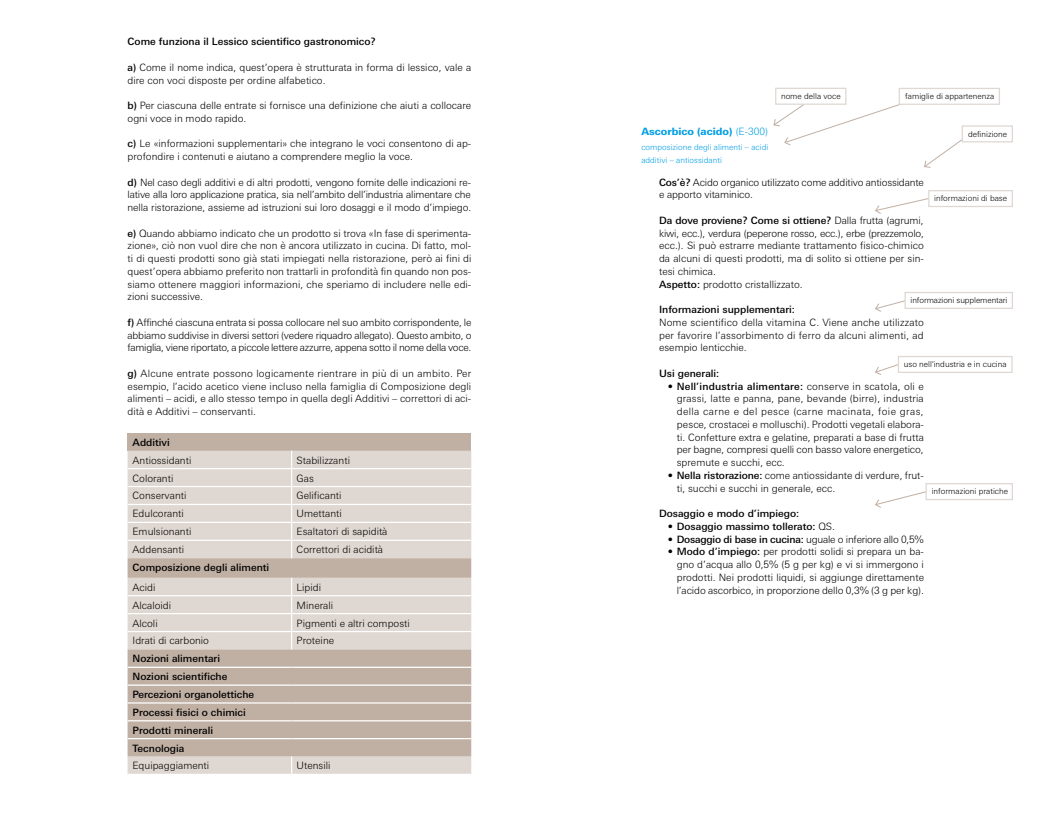
<style>
.page{position:relative;width:1063px;height:815px;background:#fff}
.page>*{position:absolute;margin:0;border:0;box-sizing:border-box;transform-origin:0 0}
.t1{font:300 10.12px/12.8px "Linotype Univers Basic";color:#000;text-align:justify}
.t2{font:500 10.12px/17.9px "Linotype Univers Basic";color:#000}
.t3{font:300 10.12px "Linotype Univers Basic";letter-spacing:-.02em;color:#000}
.t4{font:800 10.12px "Linotype Univers Basic";color:#009fe3}
.t5{font:300 8.12px "Linotype Univers Basic";color:#000}
.t6{font:300 8.12px/12.8px "Linotype Univers Basic";color:#009fe3}
.s1{font-weight:500}
.s2{font-weight:300}
</style>
<div class="page">
<div style="left:128px;top:433px;width:343px;height:18px;background:#c0b0a4"></div>
<div style="left:128px;top:451px;width:343px;height:323px;background:#dfd7d1"></div>
<svg style="left:128px;top:558px;width:343px;height:198px;background:#cbbeb5"></svg>
<hr style="left:128px;top:468px;width:164px;height:1px;background:#fff">
<hr style="left:292px;top:468px;width:179px;height:1px;background:#fff">
<hr style="left:128px;top:486px;width:164px;height:1px;background:#fff">
<hr style="left:292px;top:486px;width:179px;height:1px;background:#fff">
<hr style="left:128px;top:504px;width:164px;height:1px;background:#fff">
<hr style="left:292px;top:504px;width:179px;height:1px;background:#fff">
<hr style="left:128px;top:522px;width:164px;height:1px;background:#fff">
<hr style="left:292px;top:522px;width:179px;height:1px;background:#fff">
<hr style="left:128px;top:540px;width:164px;height:1px;background:#fff">
<hr style="left:292px;top:540px;width:179px;height:1px;background:#fff">
<hr style="left:128px;top:684px;width:164px;height:2px;background:#fff">
<hr style="left:292px;top:684px;width:179px;height:2px;background:#fff">
<hr style="left:128px;top:702px;width:164px;height:2px;background:#fff">
<hr style="left:292px;top:702px;width:179px;height:2px;background:#fff">
<hr style="left:128px;top:720px;width:164px;height:1px;background:#fff">
<hr style="left:292px;top:720px;width:179px;height:1px;background:#fff">
<hr style="left:128px;top:667px;width:164px;height:1px;background:#fff">
<hr style="left:292px;top:667px;width:179px;height:1px;background:#fff">
<hr style="left:128px;top:738px;width:164px;height:1px;background:#fff">
<hr style="left:292px;top:738px;width:179px;height:1px;background:#fff">
<hr style="left:128px;top:595px;width:164px;height:1px;background:#fff">
<hr style="left:292px;top:595px;width:179px;height:1px;background:#fff">
<hr style="left:128px;top:613px;width:164px;height:1px;background:#fff">
<hr style="left:292px;top:613px;width:179px;height:1px;background:#fff">
<hr style="left:128px;top:631px;width:164px;height:1px;background:#fff">
<hr style="left:292px;top:631px;width:179px;height:1px;background:#fff">
<svg style="left:291px;top:451px;width:1px;height:107px"></svg>
<svg style="left:291px;top:578px;width:1px;height:71px"></svg>
<svg style="left:291px;top:756px;width:1px;height:18px"></svg>
<div style="left:775px;top:88px;width:71px;height:17px;background:#fff;border:1px solid #dfd7d1"></div>
<svg style="left:773px;top:100px;width:126px;height:46px"></svg>
<svg style="left:924px;top:130px;width:51px;height:38px"></svg>
<svg style="left:875px;top:198px;width:53px;height:16px"></svg>
<svg style="left:875px;top:300px;width:30px;height:12px"></svg>
<svg style="left:875px;top:364px;width:23px;height:11px"></svg>
<svg style="left:875px;top:491px;width:50px;height:17px"></svg>
<div style="left:905px;top:292px;width:108px;height:17px;background:#fff;border:1px solid #dfd7d1"></div>
<div style="left:898px;top:356px;width:115px;height:17px;background:#fff;border:1px solid #dfd7d1"></div>
<div style="left:925px;top:483px;width:88px;height:17px;background:#fff;border:1px solid #dfd7d1"></div>
<div style="left:962px;top:125px;width:51px;height:17px;background:#fff;border:1px solid #dfd7d1"></div>
<div style="left:928px;top:190px;width:85px;height:17px;background:#fff;border:1px solid #dfd7d1"></div>
<div style="left:899px;top:88px;width:101px;height:17px;background:#fff;border:1px solid #dfd7d1"></div>
<p class="t2" style="left:128px;top:33px;width:250px">Come funziona il Lessico scientifico gastronomico?</p>
<p class="t1" style="left:128px;top:61px;width:345px"><span class="s1">a)</span> Come il nome indica, quest’opera è strutturata in forma di lessico, vale a dire con voci disposte per ordine alfabetico.</p>
<p class="t1" style="left:128px;top:99px;width:345px"><span class="s1">b)</span> Per ciascuna delle entrate si fornisce una definizione che aiuti a collocare ogni voce in modo rapido.</p>
<p class="t1" style="left:128px;top:137px;width:345px"><span class="s1">c)</span> Le «informazioni supplementari» che integrano le voci consentono di ap&shy;profondire i contenuti e aiutano a comprendere meglio la voce.</p>
<p class="t1" style="left:128px;top:176px;width:345px"><span class="s1">d)</span> Nel caso degli additivi e di altri prodotti, vengono fornite delle indicazioni re&shy;lative alla loro applicazione pratica, sia nell’ambito dell’industria alimentare che nella ristorazione, assieme ad istruzioni sui loro dosaggi e il modo d’impiego.</p>
<p class="t1" style="left:128px;top:227px;width:345px"><span class="s1">e)</span> Quando abbiamo indicato che un prodotto si trova «In fase di sperimenta&shy;zione», ciò non vuol dire che non è ancora utilizzato in cucina. Di fatto, mol&shy;ti di questi prodotti sono già stati impiegati nella ristorazione, però ai fini di quest’opera abbiamo preferito non trattarli in profondità fin quando non pos&shy;siamo ottenere maggiori informazioni, che speriamo di includere nelle edi&shy;zioni successive.</p>
<p class="t1" style="left:128px;top:316px;width:345px"><span class="s1">f)</span> Affinché ciascuna entrata si possa collocare nel suo ambito corrispondente, le abbiamo suddivise in diversi settori (vedere riquadro allegato). Questo ambito, o famiglia, viene riportato, a piccole lettere azzurre, appena sotto il nome della voce.</p>
<p class="t1" style="left:128px;top:367px;width:345px"><span class="s1">g)</span> Alcune entrate possono logicamente rientrare in più di un ambito. Per esempio, l’acido acetico viene incluso nella famiglia di Composizione degli alimenti – acidi, e allo stesso tempo in quella degli Additivi – correttori di aci&shy;dità e Additivi – conservanti.</p>
<p class="t2" style="left:133px;top:433px;width:39px">Additivi</p>
<p class="t1" style="left:133px;top:454px;width:60px">Antiossidanti</p>
<p class="t1" style="left:297px;top:454px;width:55px">Stabilizzanti</p>
<p class="t1" style="left:133px;top:471px;width:42px">Coloranti</p>
<p class="t1" style="left:297px;top:471px;width:19px">Gas</p>
<p class="t1" style="left:133px;top:489px;width:55px">Conservanti</p>
<p class="t1" style="left:297px;top:489px;width:46px">Gelificanti</p>
<p class="t1" style="left:133px;top:507px;width:53px">Edulcoranti</p>
<p class="t1" style="left:297px;top:507px;width:47px">Umettanti</p>
<p class="t1" style="left:133px;top:525px;width:60px">Emulsionanti</p>
<p class="t1" style="left:297px;top:525px;width:92px">Esaltatori di sapidità</p>
<p class="t1" style="left:133px;top:543px;width:53px">Addensanti</p>
<p class="t1" style="left:297px;top:543px;width:88px">Correttori di acidità</p>
<p class="t2" style="left:133px;top:559px;width:138px">Composizione degli alimenti</p>
<p class="t1" style="left:133px;top:581px;width:24px">Acidi</p>
<p class="t1" style="left:297px;top:581px;width:26px">Lipidi</p>
<p class="t1" style="left:133px;top:599px;width:40px">Alcaloidi</p>
<p class="t1" style="left:297px;top:599px;width:38px">Minerali</p>
<p class="t1" style="left:133px;top:616px;width:27px">Alcoli</p>
<p class="t1" style="left:297px;top:616px;width:115px">Pigmenti e altri composti</p>
<p class="t1" style="left:133px;top:634px;width:78px">Idrati di carbonio</p>
<p class="t1" style="left:297px;top:634px;width:39px">Proteine</p>
<p class="t2" style="left:133px;top:650px;width:123px">Nozioni alimentari<br>Nozioni scientifiche<br>Percezioni organolettiche<br>Processi fisici o chimici<br>Prodotti minerali<br>Tecnologia</p>
<p class="t1" style="left:133px;top:759px;width:78px">Equipaggiamenti</p>
<p class="t1" style="left:297px;top:759px;width:35px">Utensili</p>
<p class="t5" style="left:781px;top:91px;width:61px">nome della voce</p>
<p class="t5" style="left:905px;top:91px;width:91px">famiglie di appartenenza</p>
<p class="t4" style="left:641px;top:125px;width:128px">Ascorbico (acido) <span class="s2">(E-300)</span></p>
<p class="t6" style="left:641px;top:141px;width:129px">composizione degli alimenti – acidi additivi – antiossidanti</p>
<p class="t1" style="left:659px;top:176px;width:266px"><span class="s1">Cos’è?</span> Acido organico utilizzato come additivo antiossidante e apporto vitaminico.</p>
<p class="t1" style="left:659px;top:214px;width:266px;text-align:left"><span class="s1">Da dove proviene? Come si ottiene?</span> Dalla frutta (agrumi, kiwi, ecc.), verdura (peperone rosso, ecc.), erbe (prezzemolo, ecc.). Si può estrarre mediante trattamento fisico-chimico da alcuni di questi prodotti, ma di solito si ottiene per sin&shy;tesi chimica.<br><span class="s1">Aspetto:</span> prodotto cristallizzato.</p>
<p class="t2" style="left:659px;top:301px;width:137px">Informazioni supplementari:</p>
<p class="t1" style="left:659px;top:316px;width:266px">Nome scientifico della vitamina C. Viene anche utilizzato per favorire l’assorbimento di ferro da alcuni alimenti, ad esempio lenticchie.</p>
<p class="t2" style="left:659px;top:364px;width:62px">Usi generali:</p>
<p class="t1" style="left:677px;top:380px;width:249px;text-indent:-9px">• <span class="s1">Nell’industria alimentare:</span> conserve in scatola, oli e grassi, latte e panna, pane, bevande (birre), industria della carne e del pesce (carne macinata, foie gras, pesce, crostacei e molluschi). Prodotti vegetali elabora&shy;ti. Confetture extra e gelatine, preparati a base di frutta per bagne, compresi quelli con basso valore energetico, spremute e succhi, ecc.</p>
<p class="t1" style="left:677px;top:469px;width:249px;text-indent:-9px">• <span class="s1">Nella ristorazione:</span> come antiossidante di verdure, frut&shy;ti, succhi e succhi in generale, ecc.</p>
<p class="t2" style="left:659px;top:505px;width:142px">Dosaggio e modo d’impiego:</p>
<p class="t2" style="left:668px;top:517px;width:169px"><span class="s2">•</span> Dosaggio massimo tollerato: <span class="s2">QS.</span></p>
<p class="t3" style="left:668px;top:533px;width:258px">• <span class="s1">Dosaggio di base in cucina:</span> uguale o inferiore allo 0,5%</p>
<p class="t1" style="left:677px;top:545px;width:249px;text-indent:-9px">• <span class="s1">Modo d’impiego:</span> per prodotti solidi si prepara un ba&shy;gno d’acqua allo 0,5% (5 g per kg) e vi si immergono i prodotti. Nei prodotti liquidi, si aggiunge direttamente l’acido ascorbico, in proporzione dello 0,3% (3 g per kg).</p>
<p class="t5" style="left:968px;top:129px;width:41px">definizione</p>
<p class="t5" style="left:934px;top:193px;width:75px">informazioni di base</p>
<p class="t5" style="left:911px;top:296px;width:98px">informazioni supplementari</p>
<p class="t5" style="left:904px;top:360px;width:104px">uso nell'industria e in cucina</p>
<p class="t5" style="left:932px;top:486px;width:78px">informazioni pratiche</p>
</div>
